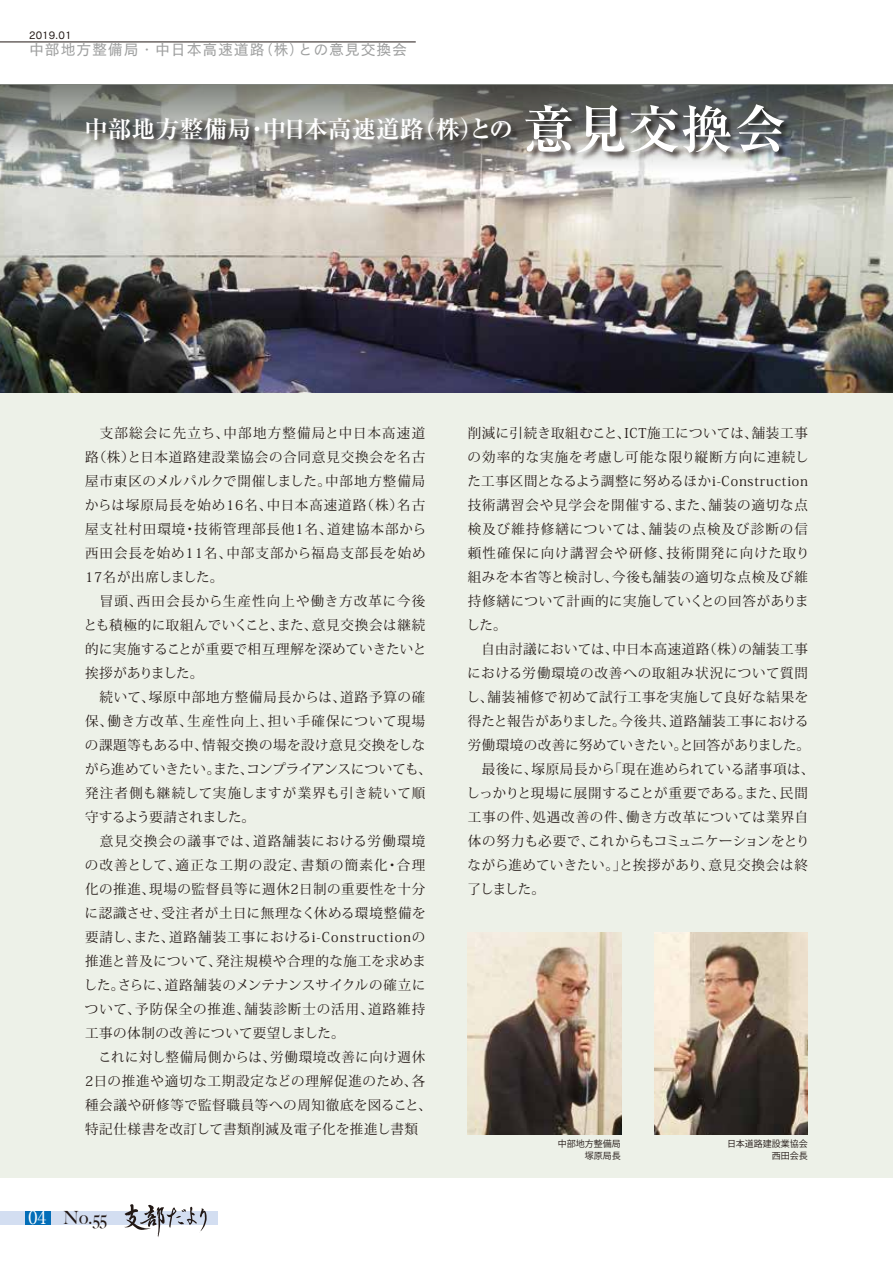
<style>
.page{position:relative;width:893px;height:1263px;background:#fff}
.page>*{position:absolute;margin:0;border:0;box-sizing:border-box;transform-origin:0 0}
.t1{font:700 24px "Ryumin Pr 6 N";color:#fff}
.t2{font:500 18.15px "Big Caslon";color:#221815}
.t3{font:15px "Cezanne Pro M";letter-spacing:.05em;color:#9fa0a0}
.t4{font:13.5px/24px "Koz Min Pro";letter-spacing:.05em;color:#221815}
.t5{font:10.5px "Cezanne Pro M";color:#221815}
.t6{font:9px/12px "Koz Go Pro";color:#221815;text-align:right}
.s1{font-size:51.75px}
.s2{font-family:"Ryumin Pr 6 N";font-weight:400;font-size:18px;color:#fff}
</style>
<div class="page">
<div style="left:0;top:342px;width:893px;height:835px;background:#edf1e8"></div>
<div style="left:0;top:1211px;width:218px;height:13px;background:#d3def1"></div>
<div style="left:25px;top:1211px;width:25px;height:13px;background:#036eb8"></div>
<svg style="left:124px;top:1204px;width:83px;height:33px"></svg>
<hr style="left:0;top:42px;width:416px;height:1px;background:#221815">
<img style="left:0;top:174px;width:893px;height:218px">
<svg style="left:0;top:85px;width:893px;height:89px;background:#747773"></svg>
<img style="left:654px;top:932px;width:154px;height:202px">
<img style="left:468px;top:932px;width:153px;height:202px">
<img style="left:82px;top:101px;width:716px;height:76px">
<p class="t5" style="left:29px;top:28px;width:44px">2019.01</p>
<p class="t3" style="left:29px;top:40px;width:379px">中部地方整備局・中日本高速道路（株）との意見交換会</p>
<h1 class="t1" style="left:84px;top:110px;width:704px">中部地方整備局・中日本高速道路（株）との <span class="s1">意見交換会</span></h1>
<p class="t4" style="left:84px;top:421px;width:350px">　支部総会に先立ち、中部地方整備局と中日本高速道路（株）と日本道路建設業協会の合同意見交換会を名古屋市東区のメルパルクで開催しました。中部地方整備局からは塚原局長を始め16名、中日本高速道路（株）名古屋支社村田環境・技術管理部長他1名、道建協本部から西田会長を始め11名、中部支部から福島支部長を始め<br>17名が出席しました。<br>　冒頭、西田会長から生産性向上や働き方改革に今後とも積極的に取組んでいくこと、また、意見交換会は継続的に実施することが重要で相互理解を深めていきたいと挨拶がありました。<br>　続いて、塚原中部地方整備局長からは、道路予算の確保、働き方改革、生産性向上、担い手確保について現場の課題等もある中、情報交換の場を設け意見交換をしながら進めていきたい。また、コンプライアンスについても、発注者側も継続して実施しますが業界も引き続いて順守するよう要請されました。<br>　意見交換会の議事では、道路舗装における労働環境の改善として、適正な工期の設定、書類の簡素化・合理化の推進、現場の監督員等に週休2日制の重要性を十分に認識させ、受注者が土日に無理なく休める環境整備を要請し、また、道路舗装工事におけるi-Constructionの推進と普及について、発注規模や合理的な施工を求めました。さらに、道路舗装のメンテナンスサイクルの確立について、予防保全の推進、舗装診断士の活用、道路維持工事の体制の改善について要望しました。<br>　これに対し整備局側からは、労働環境改善に向け週休<br>2日の推進や適切な工期設定などの理解促進のため、各種会議や研修等で監督職員等への周知徹底を図ること、特記仕様書を改訂して書類削減及電子化を推進し書類</p>
<p class="t4" style="left:467px;top:421px;width:349px">削減に引続き取組むこと、ICT施工については、舗装工事の効率的な実施を考慮し可能な限り縦断方向に連続した工事区間となるよう調整に努めるほかi-Construction技術講習会や見学会を開催する、また、舗装の適切な点検及び維持修繕については、舗装の点検及び診断の信頼性確保に向け講習会や研修、技術開発に向けた取り組みを本省等と検討し、今後も舗装の適切な点検及び維持修繕について計画的に実施していくとの回答がありました。<br>　自由討議においては、中日本高速道路（株）の舗装工事における労働環境の改善への取組み状況について質問し、舗装補修で初めて試行工事を実施して良好な結果を得たと報告がありました。今後共、道路舗装工事における労働環境の改善に努めていきたい。と回答がありました。　最後に、塚原局長から「現在進められている諸事項は、しっかりと現場に展開することが重要である。また、民間工事の件、処遇改善の件、働き方改革については業界自体の努力も必要で、これからもコミュニケーションをとりながら進めていきたい。」と挨拶があり、意見交換会は終了しました。</p>
<h2 class="t2" style="left:29px;top:1203px;width:80px"><span class="s2">04</span> No.55</h2>
<p class="t6" style="left:558px;top:1137px;width:64px">中部地方整備局塚原局長</p>
<p class="t6" style="left:727px;top:1137px;width:82px">日本道路建設業協会西田会長</p>
</div>
